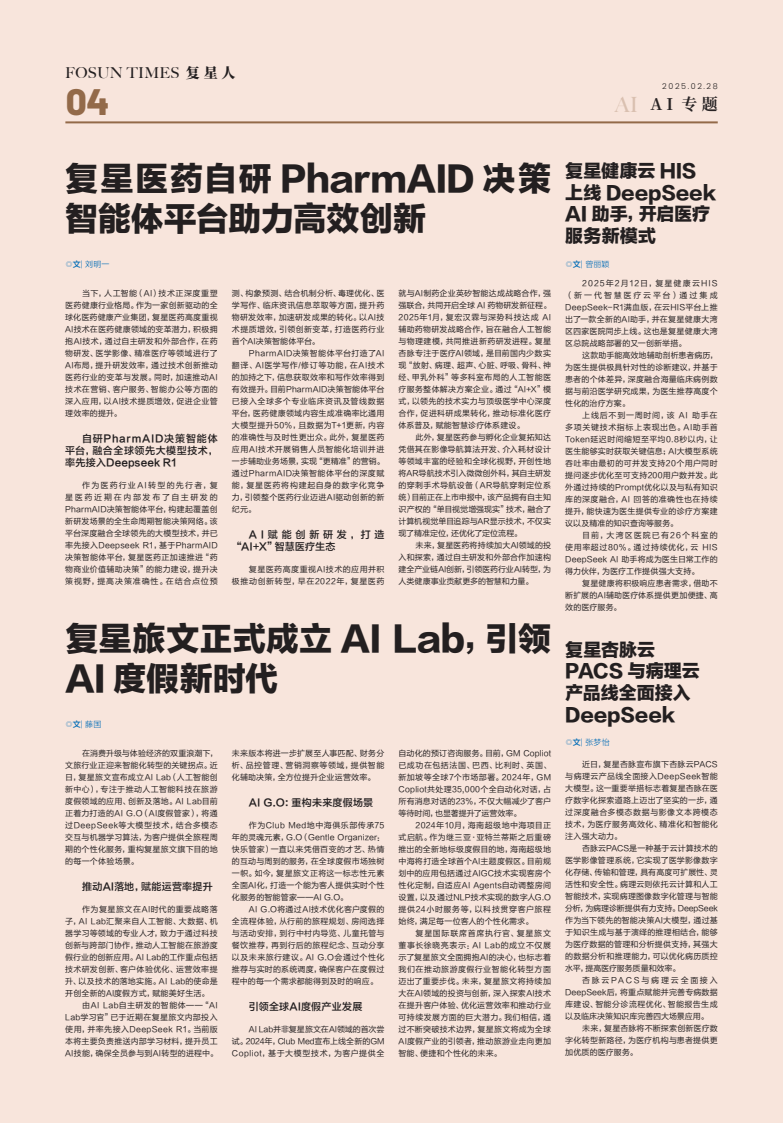
<style>
.page{position:relative;width:783px;height:1123px;background:#fff}
.page>*{position:absolute;margin:0;border:0;box-sizing:border-box;transform-origin:0 0}
.t1{font:800 36.9px "Barlow";color:#936a49}
.正文{font:33px/39.6px "FZLTTHK GBK1 0";color:#231f20}
.正文-2{font:18px/21.6px "FZLTTHK GBK1 0";color:#231f20}
.t2{font:700 16px "Source Han Serif CN";color:#231f20}
.t3{font:500 15px "Big Caslon";letter-spacing:.02em;color:#231f20}
.正文-3{font:10px/12px "FZLTZHK GBK1 0";letter-spacing:.03em;color:#231f20;text-align:justify}
.正文-4{font:10px/12px "FZLTZHK GBK1 0";letter-spacing:.36em;color:#231f20}
.正文-5{font:8px/12px "FZLTHK GBK1 0";letter-spacing:.025em;color:#231f20;text-align:justify}
.正文-6{font:8px/12px "FZLTHK GBK1 0";letter-spacing:.065em;color:#231f20;text-align:right}
.正文-7{font:8px "FZLTXHK";letter-spacing:.015em;color:#006cb7}
.t4{font:300 8px "Poppins";letter-spacing:.2em;color:#231f20}
.s1{font-family:"Source Han Serif CN";font-weight:800;font-size:14px}
.s2{font-family:"Big Caslon";font-weight:500;font-size:21px;color:#936a49}
.s3{font-family:"FZLTZHK GBK1 0"}
</style>
<div class="page">
<div style="left:0;top:0;width:782px;height:1123px;background:#f8e5dc"></div>
<hr style="left:65px;top:121px;width:652px;height:2px;background:#936a49">
<h3 class="t3" style="left:65px;top:61px;width:172px">FOSUN TIMES <span class="s1">复星人</span></h3>
<p class="t1" style="left:66px;top:74px;width:45px">04</p>
<p class="t4" style="left:662px;top:82px;width:57px">2025.02.28</p>
<h3 class="t2" style="left:614px;top:95px;width:104px"><span class="s2">AI</span> AI 专题</h3>
<p class="正文" style="left:65px;top:161px;width:487px">复星医药自研 PharmAID 决策智能体平台助力高效创新</p>
<p class="正文-2" style="left:565px;top:161px;width:152px">复星健康云 HIS上线 DeepSeek<br>AI 助手，开启医疗服务新模式</p>
<p class="正文-7" style="left:65px;top:259px;width:46px"><span class="s3">◎文</span>| 刘明一</p>
<p class="正文-7" style="left:565px;top:259px;width:46px"><span class="s3">◎文</span>| 曾丽颖</p>
<p class="正文-5" style="left:65px;top:287px;width:154px;text-indent:17px">当下，人工智能（AI）技术正深度重塑医药健康行业格局。作为一家创新驱动的全球化医药健康产业集团，复星医药高度重视AI技术在医药健康领域的变革潜力，积极拥抱AI技术，通过自主研发和外部合作，在药物研发、医学影像、精准医疗等领域进行了AI布局，提升研发效率，通过技术创新推动医药行业的变革与发展。同时，加速推动AI技术在营销、客户服务、智能办公等方面的深入应用，以AI技术提质增效，促进企业管理效率的提升。</p>
<p class="正文-3" style="left:65px;top:433px;width:154px;text-indent:17px">自研PharmAID决策智能体平台，融合全球领先大模型技术，率先接入Deepseek R1</p>
<p class="正文-5" style="left:65px;top:479px;width:154px;text-indent:17px">作为医药行业AI转型的先行者，复星医药近期在内部发布了自主研发的PharmAID决策智能体平台，构建起覆盖创新研发场景的全生命周期智能决策网络。该平台深度融合全球领先的大模型技术，并已率先接入Deepseek R1，基于PharmAID决策智能体平台，复星医药正加速推进“药物商业价值辅助决策”的能力建设，提升决策视野，提高决策准确性。在结合点位预</p>
<p class="正文-5" style="left:232px;top:287px;width:154px">测、构象预测、结合机制分析、毒理优化、医学写作、临床资讯信息萃取等方面，提升药物研发效率，加速研发成果的转化。以AI技术提质增效，引领创新变革，打造医药行业首个AI决策智能体平台。</p>
<p class="正文-5" style="left:232px;top:347px;width:154px;text-indent:17px">PharmAID决策智能体平台打造了AI翻译、AI医学写作/修订等功能，在AI技术的加持之下，信息获取效率和写作效率得到有效提升。目前PharmAID决策智能体平台已接入全球多个专业临床资讯及管线数据平台，医药健康领域内容生成准确率比通用大模型提升50%，且数据为T+1更新，内容的准确性与及时性更出众。此外，复星医药应用AI技术开展销售人员智能化培训并进一步辅助业务场景，实现“更精准”的营销。通过PharmAID决策智能体平台的深度赋能，复星医药将构建起自身的数字化竞争力，引领整个医药行业迈进AI驱动创新的新纪元。</p>
<p class="正文-4" style="left:232px;top:529px;width:154px;text-indent:17px">AI赋能创新研发，打造“AI+X”智慧医疗生态</p>
<p class="正文-6" style="left:232px;top:563px;width:154px">复星医药高度重视AI技术的应用并积<br>极推动创新转型，早在2022年，复星医药</p>
<p class="正文-5" style="left:398px;top:287px;width:154px">就与AI制药企业英矽智能达成战略合作，强强联合，共同开启全球 AI 药物研发新征程。2025年1月，复宏汉霖与深势科技达成 AI辅助药物研发战略合作，旨在融合人工智能与物理建模，共同推进新药研发进程。复星杏脉专注于医疗AI领域，是目前国内少数实现“放射、病理、超声、心脏、呼吸、骨科、神经、甲乳外科”等多科室布局的人工智能医疗服务整体解决方案企业。通过“AI+X”模式，以领先的技术实力与顶级医学中心深度合作，促进科研成果转化，推动标准化医疗体系普及，赋能智慧诊疗体系建设。</p>
<p class="正文-5" style="left:398px;top:431px;width:154px;text-indent:17px">此外，复星医药参与孵化企业复拓知达凭借其在影像导航算法开发、介入耗材设计等领域丰富的经验和全球化视野，开创性地将AR导航技术引入微微创外科，其自主研发的穿刺手术导航设备（AR导航穿刺定位系统）目前正在上市申报中，该产品拥有自主知识产权的“单目视觉增强现实”技术，融合了计算机视觉单目追踪与AR显示技术，不仅实现了精准定位，还优化了定位流程。</p>
<p class="正文-5" style="left:398px;top:539px;width:154px;text-indent:17px">未来，复星医药将持续加大AI领域的投入和探索，通过自主研发和外部合作加速构建全产业链AI创新，引领医药行业AI转型，为人类健康事业贡献更多的智慧和力量。</p>
<p class="正文" style="left:65px;top:621px;width:487px">复星旅文正式成立 AI Lab，引领<br>AI 度假新时代</p>
<p class="正文-7" style="left:65px;top:719px;width:38px"><span class="s3">◎文</span>| 藤国</p>
<p class="正文-5" style="left:65px;top:747px;width:154px;text-indent:17px">在消费升级与体验经济的双重浪潮下，文旅行业正迎来智能化转型的关键拐点。近日，复星旅文宣布成立AI Lab（人工智能创新中心），专注于推动人工智能科技在旅游度假领域的应用、创新及落地。AI Lab目前正着力打造的AI G.O（AI度假管家），将通过DeepSeek等大模型技术，结合多模态交互与机器学习算法，为客户提供全旅程周期的个性化服务，重构复星旅文旗下目的地的每一个体验场景。</p>
<p class="正文-3" style="left:82px;top:880px;width:132px">推动AI落地，赋能运营率提升</p>
<p class="正文-5" style="left:65px;top:903px;width:154px;text-indent:17px">作为复星旅文在AI时代的重要战略落子，AI Lab汇聚来自人工智能、大数据、机器学习等领域的专业人才，致力于通过科技创新与跨部门协作，推动人工智能在旅游度假行业的创新应用。AI Lab的工作重点包括技术研发创新、客户体验优化、运营效率提升、以及技术的落地实施。AI Lab的使命是开创全新的AI度假方式，赋能美好生活。</p>
<p class="正文-5" style="left:65px;top:999px;width:154px;text-indent:17px">由AI Lab自主研发的智能体——“AI Lab学习官”已于近期在复星旅文内部投入使用，并率先接入DeepSeek R1。当前版本将主要负责推送内部学习材料，提升员工AI技能，确保全员参与到AI转型的进程中。</p>
<p class="正文-5" style="left:232px;top:747px;width:154px">未来版本将进一步扩展至人事匹配、财务分析、品控管理、营销洞察等领域，提供智能化辅助决策，全方位提升企业运营效率。</p>
<p class="正文-3" style="left:249px;top:796px;width:126px">AI G.O：重构未来度假场景</p>
<p class="正文-5" style="left:232px;top:819px;width:154px;text-indent:17px">作为Club Med地中海俱乐部传承75年的灵魂元素，G.O（Gentle Organizer：快乐管家）一直以来凭借百变的才艺、热情的互动与周到的服务，在全球度假市场独树一帜。如今，复星旅文正将这一标志性元素全面AI化，打造一个能为客人提供实时个性化服务的智能管家——AI G.O。</p>
<p class="正文-5" style="left:232px;top:903px;width:154px;text-indent:17px">AI G.O将通过AI技术优化客户度假的全流程体验，从行前的旅程规划、房间选择与活动安排，到行中村内导览、儿童托管与餐饮推荐，再到行后的旅程纪念、互动分享以及未来旅行建议。AI G.O会通过个性化推荐与实时的系统调度，确保客户在度假过程中的每一个需求都能得到及时的响应。</p>
<p class="正文-3" style="left:249px;top:1000px;width:115px">引领全球AI度假产业发展</p>
<p class="正文-5" style="left:232px;top:1023px;width:154px;text-indent:17px">AI Lab并非复星旅文在AI领域的首次尝试。2024年，Club Med宣布上线全新的GM Copliot，基于大模型技术，为客户提供全</p>
<p class="正文-5" style="left:398px;top:747px;width:154px">自动化的预订咨询服务。目前，GM Copliot已成功在包括法国、巴西、比利时、英国、新加坡等全球7个市场部署。2024年，GM Copliot共处理35,000个全自动化对话，占所有消息对话的23%，不仅大幅减少了客户等待时间，也显著提升了运营效率。</p>
<p class="正文-5" style="left:398px;top:819px;width:154px;text-indent:17px">2024年10月，海南超级地中海项目正式启航。作为继三亚·亚特兰蒂斯之后重磅推出的全新地标级度假目的地，海南超级地中海将打造全球首个AI主题度假区。目前规划中的应用包括通过AIGC技术实现客房个性化定制，自适应AI Agents自动调整房间设置，以及通过NLP技术实现的数字人G.O提供24小时服务等，以科技贯穿客户旅程始终，满足每一位客人的个性化需求。</p>
<p class="正文-5" style="left:398px;top:927px;width:154px;text-indent:17px">复星国际联席首席执行官、复星旅文董事长徐晓亮表示：AI Lab的成立不仅展示了复星旅文全面拥抱AI的决心，也标志着我们在推动旅游度假行业智能化转型方面迈出了重要步伐。未来，复星旅文将持续加大在AI领域的投资与创新，深入探索AI技术在提升客户体验、优化运营效率和推动行业可持续发展方面的巨大潜力。我们相信，通过不断突破技术边界，复星旅文将成为全球AI度假产业的引领者，推动旅游业走向更加智能、便捷和个性化的未来。</p>
<p class="正文-5" style="left:565px;top:277px;width:154px;text-indent:17px">2025年2月12日，复星健康云HIS（新一代智慧医疗云平台）通过集成DeepSeek-R1满血版，在云HIS平台上推出了一款全新的AI助手，并在复星健康大湾区四家医院同步上线。这也是复星健康大湾区总院战略部署的又一创新举措。</p>
<p class="正文-5" style="left:565px;top:349px;width:154px;text-indent:17px">这款助手能高效地辅助剖析患者病历，为医生提供极具针对性的诊断建议，并基于患者的个体差异，深度融合海量临床病例数据与前沿医学研究成果，为医生推荐高度个性化的治疗方案。</p>
<p class="正文-5" style="left:565px;top:409px;width:154px;text-indent:17px">上线后不到一周时间，该 AI 助手在多项关键技术指标上表现出色。AI助手首Token延迟时间缩短至平均0.8秒以内，让医生能够实时获取关键信息；AI大模型系统吞吐率由最初的可并发支持20个用户同时提问逐步优化至可支持200用户数并发。此外通过持续的Prompt优化以及与私有知识库的深度融合，AI 回答的准确性也在持续提升，能快速为医生提供专业的诊疗方案建议以及精准的知识查询等服务。</p>
<p class="正文-5" style="left:565px;top:529px;width:154px;text-indent:17px">目前，大湾区医院已有26个科室的使用率超过80%。通过持续优化，云 HIS DeepSeek AI 助手将成为医生日常工作的得力伙伴，为医疗工作提供强大支持。</p>
<p class="正文-5" style="left:565px;top:577px;width:154px;text-indent:17px">复星健康将积极响应患者需求，借助不断扩展的AI辅助医疗体系提供更加便捷、高效的医疗服务。</p>
<p class="正文-2" style="left:565px;top:640px;width:136px">复星杏脉云<br>PACS 与病理云产品线全面接入<br>DeepSeek</p>
<p class="正文-7" style="left:565px;top:737px;width:46px"><span class="s3">◎文</span>| 张梦怡</p>
<p class="正文-5" style="left:565px;top:758px;width:154px;text-indent:17px">近日，复星杏脉宣布旗下杏脉云PACS与病理云产品线全面接入DeepSeek智能大模型。这一重要举措标志着复星杏脉在医疗数字化探索道路上迈出了坚实的一步，通过深度融合多模态数据与影像文本跨模态技术，为医疗服务高效化、精准化和智能化注入强大动力。</p>
<p class="正文-5" style="left:565px;top:842px;width:154px;text-indent:17px">杏脉云PACS是一种基于云计算技术的医学影像管理系统，它实现了医学影像数字化存储、传输和管理，具有高度可扩展性、灵活性和安全性。病理云则依托云计算和人工智能技术，实现病理图像数字化管理与智能分析，为病理诊断提供有力支持。DeepSeek作为当下领先的智能决策AI大模型，通过基于知识生成与基于演绎的推理相结合，能够为医疗数据的管理和分析提供支持，其强大的数据分析和推理能力，可以优化病历质控水平，提高医疗服务质量和效率。</p>
<p class="正文-5" style="left:565px;top:974px;width:154px;text-indent:17px">杏脉云PACS与病理云全面接入DeepSeek后，将重点赋能并完善专病数据库建设、智能分诊流程优化、智能报告生成以及临床决策知识库完善四大场景应用。</p>
<p class="正文-5" style="left:565px;top:1022px;width:154px;text-indent:17px">未来，复星杏脉将不断探索创新医疗数字化转型新路径，为医疗机构与患者提供更加优质的医疗服务。</p>
</div>
